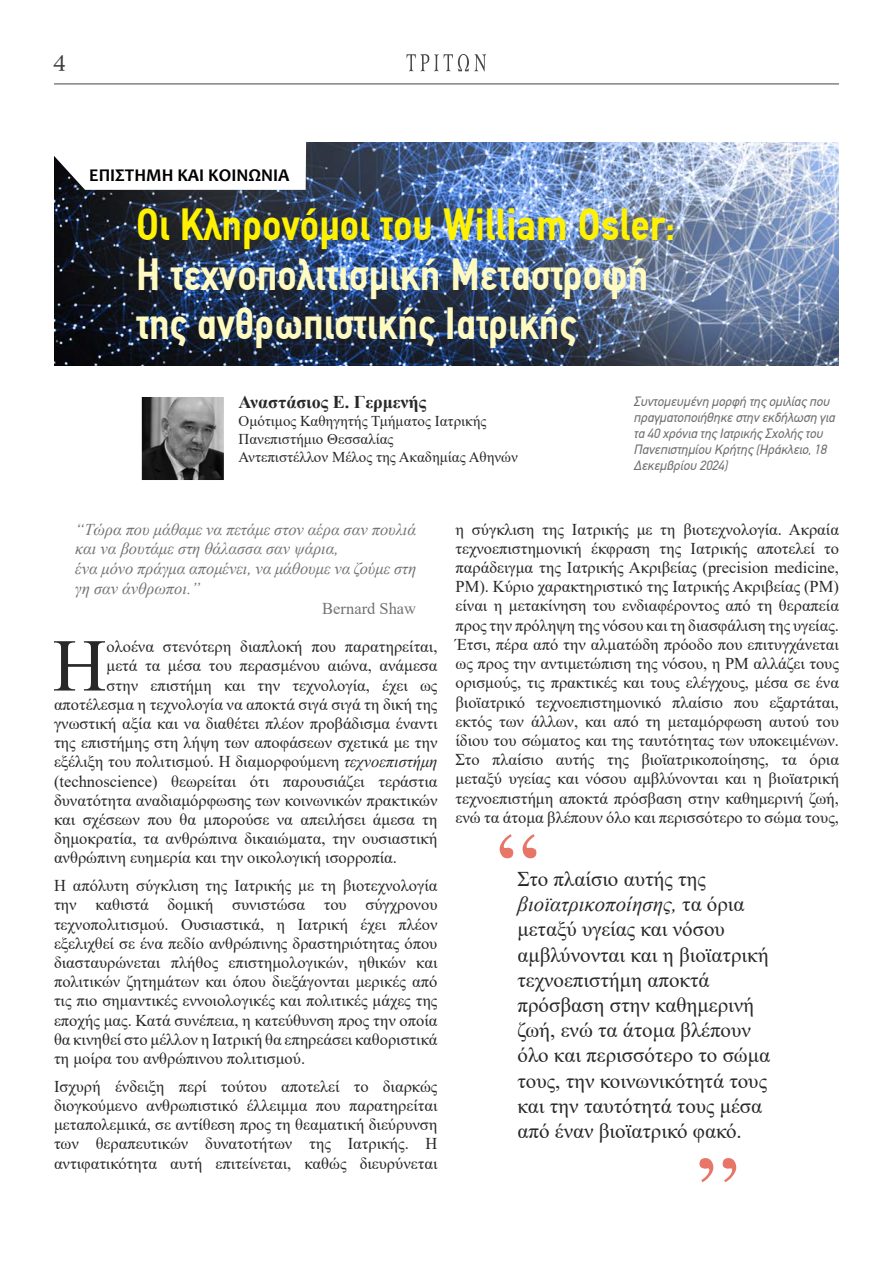
<style>
.page{position:relative;width:893px;height:1263px;background:#fff}
.page>*{position:absolute;margin:0;border:0;box-sizing:border-box;transform-origin:0 0}
.t1{font:74.55px "Times New Roman";color:#292829}
.t2{font:700 45px/49.5px "PF Din Text Condensed";color:#fffac0}
.t3{font:700 45px "PF Din Text Condensed";color:#fff200}
.t4{font:24px "Katsoulidis";color:#3d3d3d}
.t5{font:21px/25.2px "Times New Roman";color:#292829}
.t6{font:700 18px "Times New Roman";color:#292829}
.t7{font:700 18px "Candara";color:#000}
.t8{font:16.5px/19.2px "Times New Roman";color:#292829;text-align:justify}
.t9{font:italic 16.5px/19.8px "Times New Roman";color:#707472}
.t10{font:16.5px "Times New Roman";color:#707472}
.t11{font:15px/18px "Times New Roman";color:#292829}
.t12{font:italic 13.5px/16.2px "PF Din Text";color:#6d6e71}
.s1{font-style:italic}
</style>
<div class="page">
<hr style="left:54px;top:84px;width:785px;height:1px;background:#454545">
<svg style="left:406px;top:54px;width:80px;height:17px"></svg>
<img style="left:54px;top:142px;width:785px;height:224px">
<img style="left:143px;top:398px;width:79px;height:80px">
<div style="left:140px;top:395px;width:85px;height:86px;border:2px solid #fff"></div>
<svg style="left:500px;top:834px;width:36px;height:24px"></svg>
<svg style="left:699px;top:1158px;width:37px;height:24px"></svg>
<svg style="left:54px;top:142px;width:252px;height:48px"></svg>
<h3 class="t4" style="left:53px;top:49px;width:14px">4</h3>
<p class="t7" style="left:89px;top:164px;width:202px">ΕΠΙΣΤΗΜΗ ΚΑΙ ΚΟΙΝΩΝΙΑ</p>
<h2 class="t3" style="left:136px;top:198px;width:541px">Οι Κληρονόμοι του William Osler:</h2>
<h2 class="t2" style="left:136px;top:249px;width:514px">Η τεχνοπολιτισμική Μεταστροφή της ανθρωπιστικής Ιατρικής</h2>
<p class="t6" style="left:239px;top:389px;width:189px">Αναστάσιος Ε. Γερμενής</p>
<p class="t11" style="left:239px;top:411px;width:281px">Ομότιμος Καθηγητής Τμήματος Ιατρικής<br>Πανεπιστήμιο Θεσσαλίας<br>Αντεπιστέλλον Μέλος της Ακαδημίας Αθηνών</p>
<p class="t12" style="left:634px;top:393px;width:203px">Συντομευμένη μορφή της ομιλίας που πραγματοποιήθηκε στην εκδήλωση για τα 40 χρόνια της Ιατρικής Σχολής του<br>Πανεπιστημίου Κρήτης (Ηράκλειο, 18<br>Δεκεμβρίου 2024)</p>
<p class="t9" style="left:75px;top:519px;width:342px">“Τώρα που μάθαμε να πετάμε στον αέρα σαν πουλιά και να βουτάμε στη θάλασσα σαν ψάρια,<br>ένα μόνο πράγμα απομένει, να μάθουμε να ζούμε στη γη σαν άνθρωποι.”</p>
<p class="t10" style="left:322px;top:596px;width:95px">Bernard Shaw</p>
<h1 class="t1" style="left:53px;top:613px;width:55px">Η</h1>
<p class="t8" style="left:107px;top:636px;width:332px">ολοένα στενότερη διαπλοκή που παρατηρείται,</p>
<p class="t8" style="left:107px;top:656px;width:332px">μετά τα μέσα του περασμένου αιώνα, ανάμεσα</p>
<p class="t8" style="left:107px;top:675px;width:332px">στην επιστήμη και την τεχνολογία, έχει ως</p>
<p class="t8" style="left:54px;top:694px;width:385px">αποτέλεσμα η τεχνολογία να αποκτά σιγά σιγά τη δική της</p>
<p class="t8" style="left:54px;top:713px;width:385px">γνωστική αξία και να διαθέτει πλέον προβάδισμα έναντι</p>
<p class="t8" style="left:54px;top:732px;width:385px">της επιστήμης στη λήψη των αποφάσεων σχετικά με την</p>
<p class="t8" style="left:54px;top:752px;width:385px">εξέλιξη του πολιτισμού. Η διαμορφούμενη <span class="s1">τεχνοεπιστήμη</span></p>
<p class="t8" style="left:54px;top:771px;width:385px">(technoscience) θεωρείται ότι παρουσιάζει τεράστια</p>
<p class="t8" style="left:54px;top:790px;width:385px">δυνατότητα αναδιαμόρφωσης των κοινωνικών πρακτικών</p>
<p class="t8" style="left:54px;top:809px;width:385px">και σχέσεων που θα μπορούσε να απειλήσει άμεσα τη</p>
<p class="t8" style="left:54px;top:828px;width:385px">δημοκρατία, τα ανθρώπινα δικαιώματα, την ουσιαστική</p>
<p class="t8" style="left:54px;top:848px;width:345px">ανθρώπινη ευημερία και την οικολογική ισορροπία.</p>
<p class="t8" style="left:54px;top:875px;width:385px">Η απόλυτη σύγκλιση της Ιατρικής με τη βιοτεχνολογία την καθιστά δομική συνιστώσα του σύγχρονου τεχνοπολιτισμού. Ουσιαστικά, η Ιατρική έχει πλέον εξελιχθεί σε ένα πεδίο ανθρώπινης δραστηριότητας όπου διασταυρώνεται πλήθος επιστημολογικών, ηθικών και πολιτικών ζητημάτων και όπου διεξάγονται μερικές από τις πιο σημαντικές εννοιολογικές και πολιτικές μάχες της εποχής μας. Κατά συνέπεια, η κατεύθυνση προς την οποία θα κινηθεί στο μέλλον η Ιατρική θα επηρεάσει καθοριστικά τη μοίρα του ανθρώπινου πολιτισμού.</p>
<p class="t8" style="left:54px;top:1076px;width:385px">Ισχυρή ένδειξη περί τούτου αποτελεί το διαρκώς διογκούμενο ανθρωπιστικό έλλειμμα που παρατηρείται μεταπολεμικά, σε αντίθεση προς τη θεαματική διεύρυνση των θεραπευτικών δυνατοτήτων της Ιατρικής. Η αντιφατικότητα αυτή επιτείνεται, καθώς διευρύνεται</p>
<p class="t8" style="left:455px;top:519px;width:385px">η σύγκλιση της Ιατρικής με τη βιοτεχνολογία. Ακραία τεχνοεπιστημονική έκφραση της Ιατρικής αποτελεί το παράδειγμα της Ιατρικής Ακριβείας (precision medicine, PM). Κύριο χαρακτηριστικό της Ιατρικής Ακριβείας (PM) είναι η μετακίνηση του ενδιαφέροντος από τη θεραπεία προς την πρόληψη της νόσου και τη διασφάλιση της υγείας.<br>Έτσι, πέρα από την αλματώδη πρόοδο που επιτυγχάνεται ως προς την αντιμετώπιση της νόσου, η PM αλλάζει τους ορισμούς, τις πρακτικές και τους ελέγχους, μέσα σε ένα βιοϊατρικό τεχνοεπιστημονικό πλαίσιο που εξαρτάται, εκτός των άλλων, και από τη μεταμόρφωση αυτού του ίδιου του σώματος και της ταυτότητας των υποκειμένων.<br>Στο πλαίσιο αυτής της βιοϊατρικοποίησης, τα όρια μεταξύ υγείας και νόσου αμβλύνονται και η βιοϊατρική τεχνοεπιστήμη αποκτά πρόσβαση στην καθημερινή ζωή, ενώ τα άτομα βλέπουν όλο και περισσότερο το σώμα τους,</p>
<p class="t5" style="left:517px;top:866px;width:254px">Στο πλαίσιο αυτής της <span class="s1">βιοϊατρικοποίησης,</span> τα όρια μεταξύ υγείας και νόσου αμβλύνονται και η βιοϊατρική τεχνοεπιστήμη αποκτά πρόσβαση στην καθημερινή ζωή, ενώ τα άτομα βλέπουν όλο και περισσότερο το σώμα τους, την κοινωνικότητά τους και την ταυτότητά τους μέσα από έναν βιοϊατρικό φακό.</p>
</div>
